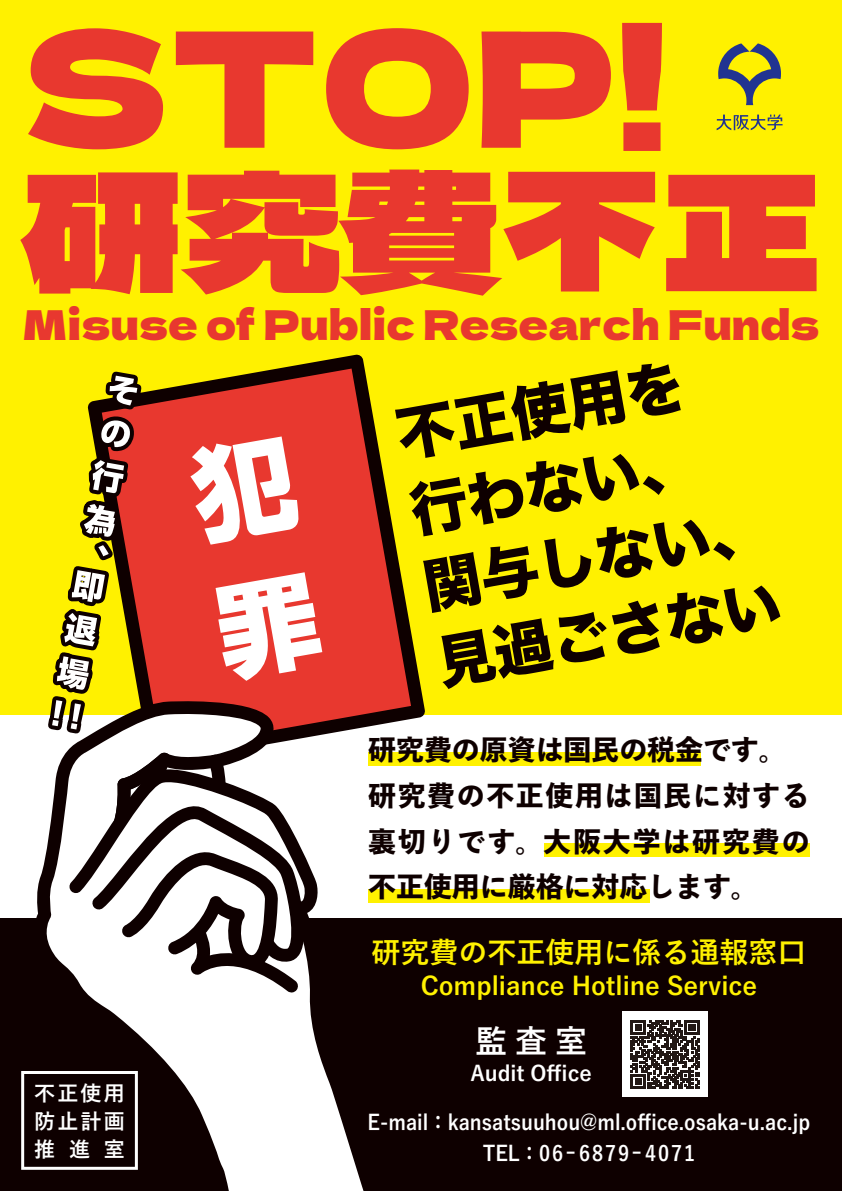
<style>
.page{position:relative;width:842px;height:1191px;background:#fff}
.page>*{position:absolute;margin:0;border:0;box-sizing:border-box;transform-origin:0 0}
.t1{font:160px/145px "Dela Gothic One";color:#e8382f}
.t2{font:58px/77px "Hira Kaku Std W8";color:#0e0000}
.t3{font:41px "Dela Gothic One";color:#e8382f}
.t4{font:700 32px "Yu Go";color:#fff}
.t5{font:700 29px "Yu Go";color:#fff100}
.t6{font:800 27.9px/45.9px "Yu Go Std N";letter-spacing:.06em;color:#0e0000}
.t7{font:700 25px "Yu Go";color:#fff100}
.t8{font:700 21px/31px "Yu Go";color:#fff;text-align:center;scale:.92 1}
.t9{font:700 21px/28px "Yu Go";color:#fff;text-align:justify}
</style>
<div class="page">
<div style="left:0;top:0;width:842px;height:715px;background:#fff100"></div>
<div style="left:0;top:918px;width:842px;height:273px;background:#0e0000"></div>
<svg style="left:157px;top:354px;width:266px;height:343px;fill:#e8382f"></svg>
<svg style="left:30px;top:697px;width:489px;height:494px"></svg>
<svg style="left:69px;top:752px;width:250px;height:240px"></svg>
<svg style="left:190px;top:436px;width:109px;height:108px;background:#f4a7a3"></svg>
<svg style="left:216px;top:572px;width:106px;height:109px;background:#f5b0ac"></svg>
<svg style="left:43px;top:371px;width:114px;height:367px"></svg>
<div style="left:368px;top:752px;width:333px;height:13px;background:#fff100"></div>
<div style="left:368px;top:889px;width:282px;height:13px;background:#fff100"></div>
<div style="left:544px;top:844px;width:266px;height:13px;background:#fff100"></div>
<div style="left:21px;top:1071px;width:117px;height:98px;border:3px solid #fff"></div>
<svg style="left:718px;top:43px;width:63px;height:62px"></svg>
<svg style="left:717px;top:115px;width:65px;height:15px"></svg>
<div style="left:622px;top:1012px;width:85px;height:85px;background:#fff"></div>
<svg style="left:631px;top:1020px;width:68px;height:68px"></svg>
<h1 class="t1" style="left:22px;top:6px;width:802px">STOP!研究費不正</h1>
<h3 class="t3" style="left:22px;top:293px;width:798px">Misuse of Public Research Funds</h3>
<h2 class="t2" style="left:391px;top:399px;width:350px;rotate:-10deg">不正使用を行わない、関与しない、見過ごさない</h2>
<p class="t6" style="left:368px;top:726px;width:443px">研究費の原資は国民の税金です。研究費の不正使用は国民に対する裏切りです。大阪大学は研究費の不正使用に厳格に対応します。</p>
<p class="t9" style="left:34px;top:1079px;width:92px">不正使用防止計画推進室</p>
<p class="t5" style="left:371px;top:935px;width:436px">研究費の不正使用に係る通報窓口</p>
<p class="t7" style="left:421px;top:972px;width:338px">Compliance Hotline Service</p>
<p class="t4" style="left:475px;top:1023px;width:113px">監査室</p>
<p class="t9" style="left:470px;top:1059px;width:123px">Audit Office</p>
<p class="t8" style="left:368px;top:1107px;width:483px">E-mail：kansatsuuhou@ml.office.osaka-u.ac.jp<br>TEL：06-6879-4071</p>
</div>
